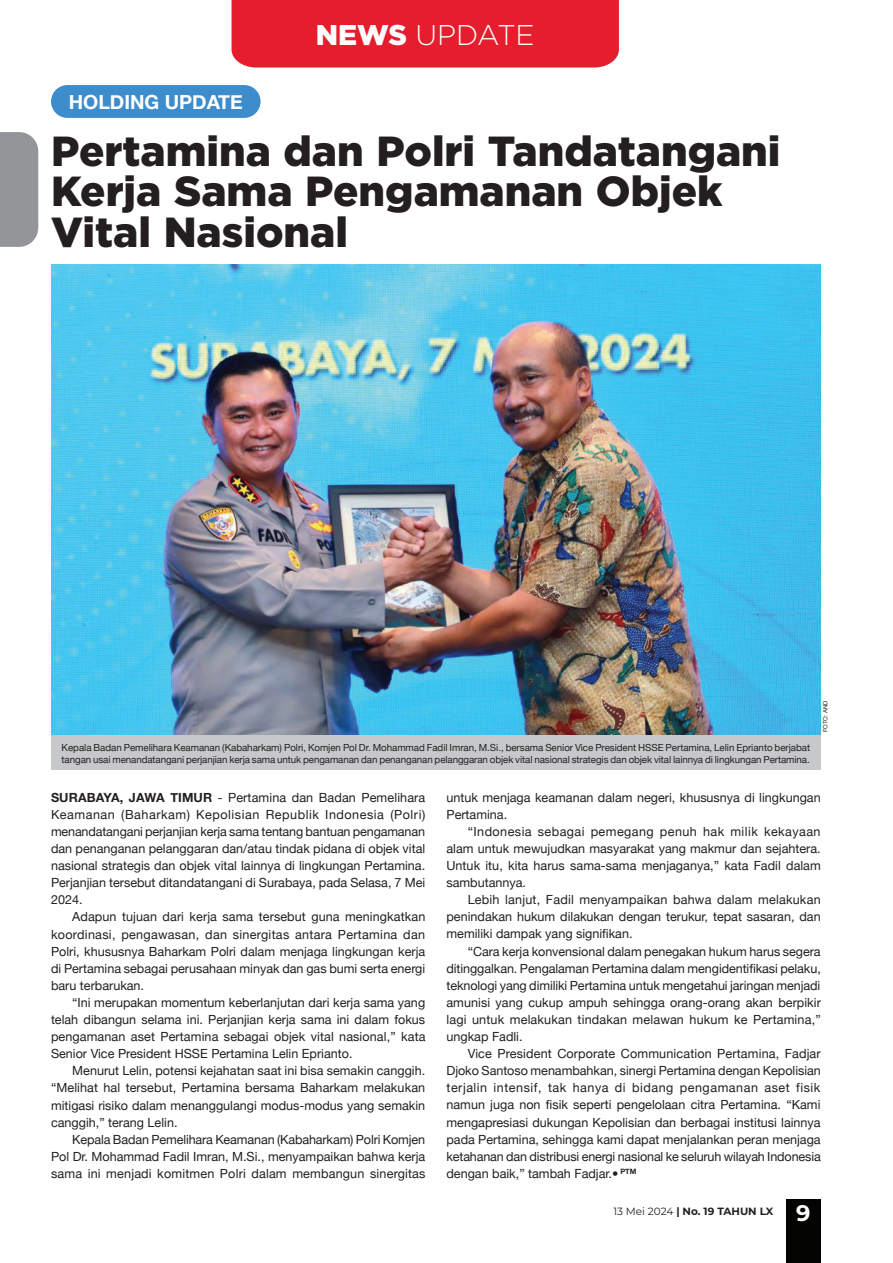
<style>
.page{position:relative;width:893px;height:1263px;background:#fff}
.page>*{position:absolute;margin:0;border:0;box-sizing:border-box;transform-origin:0 0}
.t1{font:900 42px/40.5px "Gotham";color:#231f20}
.t2{font:300 28.5px "Gotham";color:#fff}
.t3{font:700 19.5px "Helvetica Neue";color:#fff}
.t4{font:12.6px/17.1px "Helvetica Neue";color:#231f20;text-align:justify}
.t5{font:700 10.5px "Montserrat";color:#231f20}
.t6{font:9.75px/11.7px "Helvetica Neue";letter-spacing:-.01em;color:#231f20}
.t7{font:6px "Arial";color:#040503}
.t8{font:6px "Arial";color:#231f20}
.s1{font-weight:900}
.s2{font-weight:700}
.s3{font-weight:300}
.s4{font-weight:400}
.s5{font-size:22.5px;color:#fff}
</style>
<div class="page">
<div style="left:786px;top:1199px;width:35px;height:64px;background:#040503"></div>
<div style="left:0;top:132px;width:38px;height:115px;background:#939598"></div>
<div style="left:51px;top:85px;width:210px;height:33px;background:#3d8ccb;border-radius:16px"></div>
<div style="left:232px;top:0;width:387px;height:68px;background:#e61d2d"></div>
<img style="left:51px;top:264px;width:770px;height:471px">
<div style="left:51px;top:735px;width:770px;height:34px;background:#c7c8ca"></div>
<h3 class="t3" style="left:69px;top:87px;width:176px">HOLDING UPDATE</h3>
<h2 class="t2" style="left:316px;top:17px;width:220px"><span class="s1">NEWS</span> UPDATE</h2>
<h1 class="t1" style="left:51px;top:130px;width:731px">Pertamina dan Polri Tandatangani<br>Kerja Sama Pengamanan Objek<br>Vital Nasional</h1>
<p class="t7" style="left:432px;top:758px;width:34px;rotate:-90deg">FOTO: AND</p>
<p class="t6" style="left:62px;top:742px;width:750px">Kepala Badan Pemelihara Keamanan (Kabaharkam) Polri, Komjen Pol Dr. Mohammad Fadil Imran, M.Si., bersama Senior Vice President HSSE Pertamina, Lelin Eprianto berjabat tangan usai menandatangani perjanjian kerja sama untuk pengamanan dan penanganan pelanggaran objek vital nasional strategis dan objek vital lainnya di lingkungan Pertamina.</p>
<p class="t8" style="left:821px;top:732px;width:34px;rotate:-90deg">FOTO: AND</p>
<p class="t4" style="left:51px;top:789px;width:376px"><span class="s2">SURABAYA, JAWA TIMUR</span> - Pertamina dan Badan Pemelihara Keamanan (Baharkam) Kepolisian Republik Indonesia (Polri) menandatangani perjanjian kerja sama tentang bantuan pengamanan dan penanganan pelanggaran dan/atau tindak pidana di objek vital nasional strategis dan objek vital lainnya di lingkungan Pertamina.<br>Perjanjian tersebut ditandatangani di Surabaya, pada Selasa, 7 Mei 2024.</p>
<p class="t4" style="left:51px;top:909px;width:376px;text-indent:21px">Adapun tujuan dari kerja sama tersebut guna meningkatkan koordinasi, pengawasan, dan sinergitas antara Pertamina dan Polri, khususnya Baharkam Polri dalam menjaga lingkungan kerja di Pertamina sebagai perusahaan minyak dan gas bumi serta energi baru terbarukan.</p>
<p class="t4" style="left:51px;top:994px;width:376px;text-indent:21px">“Ini merupakan momentum keberlanjutan dari kerja sama yang telah dibangun selama ini. Perjanjian kerja sama ini dalam fokus pengamanan aset Pertamina sebagai objek vital nasional,” kata Senior Vice President HSSE Pertamina Lelin Eprianto.</p>
<p class="t4" style="left:51px;top:1063px;width:376px;text-indent:21px">Menurut Lelin, potensi kejahatan saat ini bisa semakin canggih. “Melihat hal tersebut, Pertamina bersama Baharkam melakukan mitigasi risiko dalam menanggulangi modus-modus yang semakin canggih,” terang Lelin.</p>
<p class="t4" style="left:51px;top:1131px;width:376px;text-indent:21px">Kepala Badan Pemelihara Keamanan (Kabaharkam) Polri Komjen Pol Dr. Mohammad Fadil Imran, M.Si., menyampaikan bahwa kerja sama ini menjadi komitmen Polri dalam membangun sinergitas</p>
<p class="t4" style="left:446px;top:789px;width:376px">untuk menjaga keamanan dalam negeri, khususnya di lingkungan<br>Pertamina.</p>
<p class="t4" style="left:446px;top:823px;width:376px;text-indent:21px">“Indonesia sebagai pemegang penuh hak milik kekayaan alam untuk mewujudkan masyarakat yang makmur dan sejahtera.<br>Untuk itu, kita harus sama-sama menjaganya,” kata Fadil dalam sambutannya.</p>
<p class="t4" style="left:446px;top:892px;width:376px;text-indent:21px">Lebih lanjut, Fadil menyampaikan bahwa dalam melakukan penindakan hukum dilakukan dengan terukur, tepat sasaran, dan memiliki dampak yang signifikan.</p>
<p class="t4" style="left:446px;top:943px;width:376px;text-indent:21px">“Cara kerja konvensional dalam penegakan hukum harus segera ditinggalkan. Pengalaman Pertamina dalam mengidentifikasi pelaku, teknologi yang dimiliki Pertamina untuk mengetahui jaringan menjadi amunisi yang cukup ampuh sehingga orang-orang akan berpikir lagi untuk melakukan tindakan melawan hukum ke Pertamina,” ungkap Fadli.</p>
<p class="t4" style="left:446px;top:1046px;width:376px;text-indent:21px">Vice President Corporate Communication Pertamina, Fadjar Djoko Santoso menambahkan, sinergi Pertamina dengan Kepolisian terjalin intensif, tak hanya di bidang pengamanan aset fisik namun juga non fisik seperti pengelolaan citra Pertamina. “Kami mengapresiasi dukungan Kepolisian dan berbagai institusi lainnya pada Pertamina, sehingga kami dapat menjalankan peran menjaga ketahanan dan distribusi energi nasional ke seluruh wilayah Indonesia dengan baik,” tambah Fadjar.<span class="s3">•</span> <sup>PTM</sup></p>
<p class="t5" style="left:613px;top:1204px;width:199px"><span class="s4">13 Mei 2024</span> | No. 19 TAHUN LX <span class="s5">9</span></p>
</div>
